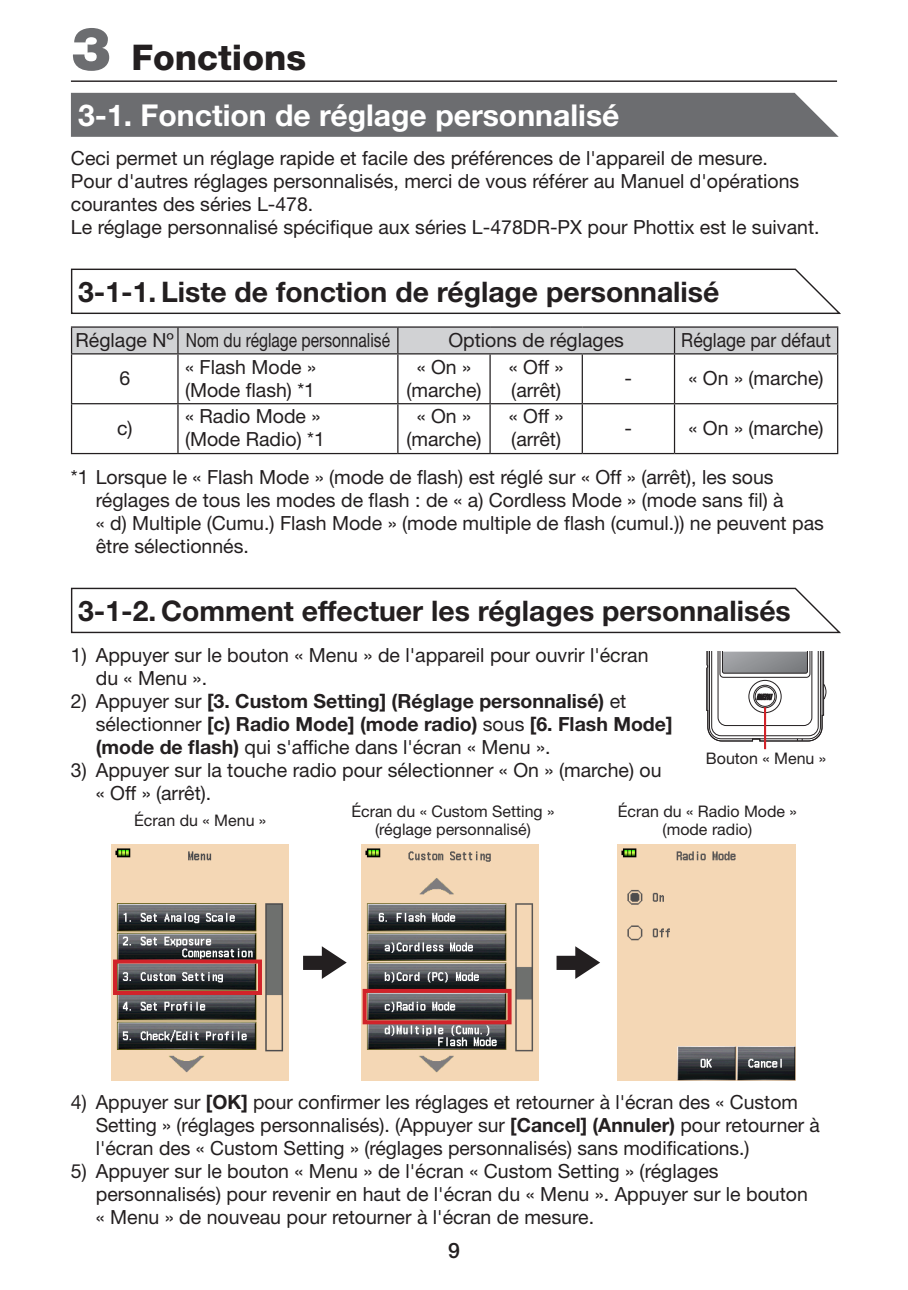
<style>
.page{position:relative;width:908px;height:1290px;background:#fff}
.page>*{position:absolute;margin:0;border:0;box-sizing:border-box;transform-origin:0 0}
.A_Head{font:800 35.5px "Helvetica Neue LT Std";color:#231f20}
.B_Head{font:700 30px "Helvetica Neue LT Std";color:#fff}
.B_Head2{font:700 28.25px "Helvetica Neue LT Std";color:#231f20}
.t1{font:500 21.25px "Helvetica Neue LT Std";color:#231f20}
._00_body{font:19.5px/23px "Helvetica Neue LT Std";color:#231f20}
._00_body-2{font:700 19.5px/23px "Helvetica Neue LT Std";color:#231f20}
._00_body-3{font:19.5px "Helvetica Neue LT Std";color:#231f20;scale:.8 1}
._00_body-4{font:19.5px "Helvetica Neue LT Std";color:#231f20;scale:.9 1}
._01_Caps_10Q{font:16px/17.8px "Helvetica Neue LT Std";color:#231f20;text-align:center}
.s1{font-weight:900;font-size:60.25px;color:#6c6d70}
.s2{font-weight:400}
.s3{font-weight:700}
</style>
<div class="page">
<hr style="left:71px;top:80px;width:765px;height:2px;background:#231f20">
<div style="left:71px;top:93px;width:767px;height:44px;background:#6c6d70"></div>
<svg style="left:70px;top:268px;width:771px;height:46px"></svg>
<hr style="left:71px;top:326px;width:107px;height:2px;background:#231f20">
<hr style="left:178px;top:326px;width:219px;height:2px;background:#231f20">
<hr style="left:397px;top:326px;width:93px;height:2px;background:#231f20">
<hr style="left:490px;top:326px;width:92px;height:2px;background:#231f20">
<hr style="left:582px;top:326px;width:92px;height:2px;background:#231f20">
<hr style="left:674px;top:326px;width:163px;height:2px;background:#231f20">
<div style="left:71px;top:327px;width:766px;height:26px;background:#d1d2d4"></div>
<hr style="left:71px;top:353px;width:107px;height:1px;background:#231f20">
<hr style="left:71px;top:354px;width:1px;height:49px;background:#231f20">
<hr style="left:178px;top:353px;width:219px;height:1px;background:#231f20">
<hr style="left:177px;top:354px;width:1px;height:49px;background:#231f20">
<hr style="left:397px;top:353px;width:93px;height:1px;background:#231f20">
<hr style="left:397px;top:354px;width:1px;height:49px;background:#231f20">
<hr style="left:490px;top:353px;width:92px;height:1px;background:#231f20">
<hr style="left:489px;top:354px;width:1px;height:49px;background:#231f20">
<hr style="left:582px;top:353px;width:92px;height:1px;background:#231f20">
<hr style="left:581px;top:354px;width:1px;height:49px;background:#231f20">
<hr style="left:674px;top:353px;width:163px;height:1px;background:#231f20">
<hr style="left:673px;top:354px;width:1px;height:49px;background:#231f20">
<hr style="left:836px;top:354px;width:1px;height:49px;background:#231f20">
<hr style="left:71px;top:403px;width:107px;height:1px;background:#231f20">
<hr style="left:71px;top:404px;width:1px;height:49px;background:#231f20">
<hr style="left:178px;top:403px;width:219px;height:1px;background:#231f20">
<hr style="left:177px;top:404px;width:1px;height:49px;background:#231f20">
<hr style="left:397px;top:403px;width:93px;height:1px;background:#231f20">
<hr style="left:397px;top:404px;width:1px;height:49px;background:#231f20">
<hr style="left:490px;top:403px;width:92px;height:1px;background:#231f20">
<hr style="left:489px;top:404px;width:1px;height:49px;background:#231f20">
<hr style="left:582px;top:403px;width:92px;height:1px;background:#231f20">
<hr style="left:581px;top:404px;width:1px;height:49px;background:#231f20">
<hr style="left:674px;top:403px;width:163px;height:1px;background:#231f20">
<hr style="left:673px;top:404px;width:1px;height:49px;background:#231f20">
<hr style="left:836px;top:404px;width:1px;height:49px;background:#231f20">
<hr style="left:71px;top:453px;width:107px;height:1px;background:#231f20">
<hr style="left:178px;top:453px;width:219px;height:1px;background:#231f20">
<hr style="left:397px;top:453px;width:93px;height:1px;background:#231f20">
<hr style="left:490px;top:453px;width:92px;height:1px;background:#231f20">
<hr style="left:582px;top:453px;width:92px;height:1px;background:#231f20">
<hr style="left:674px;top:453px;width:163px;height:1px;background:#231f20">
<svg style="left:70px;top:587px;width:771px;height:47px"></svg>
<img style="left:111px;top:844px;width:178px;height:237px">
<img style="left:361px;top:844px;width:177px;height:237px">
<img style="left:617px;top:844px;width:177px;height:237px">
<div style="left:362px;top:989px;width:149px;height:35px;border:4px solid #d1232a"></div>
<div style="left:113px;top:959px;width:149px;height:36px;border:4px solid #d1232a"></div>
<svg style="left:303px;top:946px;width:43px;height:33px"></svg>
<svg style="left:556px;top:946px;width:44px;height:33px"></svg>
<svg style="left:706px;top:652px;width:121px;height:89px"></svg>
<hr style="left:763px;top:707px;width:2px;height:42px;background:#d1232a">
<p class="A_Head" style="left:71px;top:37px;width:236px"><span class="s1">3</span> Fonctions</p>
<p class="B_Head" style="left:78px;top:97px;width:542px">3-1. Fonction de réglage personnalisé</p>
<p class="_00_body" style="left:71px;top:146px;width:698px">Ceci permet un réglage rapide et facile des préférences de l'appareil de mesure.</p>
<p class="_00_body" style="left:71px;top:169px;width:729px">Pour d'autres réglages personnalisés, merci de vous référer au Manuel d'opérations courantes des séries L-478.</p>
<p class="_00_body" style="left:71px;top:216px;width:749px">Le réglage personnalisé spécifique aux séries L-478DR-PX pour Phottix est le suivant.</p>
<p class="B_Head2" style="left:78px;top:274px;width:642px">3-1-1. Liste de fonction de réglage personnalisé</p>
<p class="_00_body" style="left:75px;top:328px;width:100px">Réglage Nº</p>
<p class="_00_body-3" style="left:186px;top:328px;width:257px">Nom du réglage personnalisé</p>
<p class="_00_body" style="left:448px;top:328px;width:177px">Options de réglages</p>
<p class="_00_body-4" style="left:681px;top:328px;width:168px">Réglage par défaut</p>
<p class="_00_body" style="left:119px;top:366px;width:12px">6</p>
<p class="_00_body" style="left:185px;top:355px;width:133px">« Flash Mode » (Mode flash) *1</p>
<p class="_00_body" style="left:406px;top:355px;width:77px;text-align:center">« On » (marche)</p>
<p class="_00_body" style="left:508px;top:355px;width:56px">« Off » (arrêt)</p>
<p class="_00_body" style="left:624px;top:366px;width:9px">-</p>
<p class="_00_body" style="left:688px;top:366px;width:137px">« On » (marche)</p>
<p class="_00_body" style="left:406px;top:405px;width:77px;text-align:center">« On » (marche)</p>
<p class="_00_body" style="left:508px;top:405px;width:56px">« Off » (arrêt)</p>
<p class="_00_body" style="left:185px;top:405px;width:137px">« Radio Mode »</p>
<p class="_00_body" style="left:185px;top:428px;width:141px">(Mode Radio) *1</p>
<p class="_00_body" style="left:624px;top:416px;width:9px">-</p>
<p class="_00_body" style="left:688px;top:416px;width:137px">« On » (marche)</p>
<p class="_00_body" style="left:96px;top:466px;width:729px;text-indent:-25px">*1 Lorsque le « Flash Mode » (mode de flash) est réglé sur « Off » (arrêt), les sous réglages de tous les modes de flash : de « a) Cordless Mode » (mode sans fil) à<br>« d) Multiple (Cumu.) Flash Mode » (mode multiple de flash (cumul.)) ne peuvent pas être sélectionnés.</p>
<p class="_00_body" style="left:117px;top:416px;width:17px">c)</p>
<p class="B_Head2" style="left:78px;top:593px;width:714px">3-1-2. Comment effectuer les réglages personnalisés</p>
<p class="_00_body" style="left:96px;top:643px;width:554px;text-indent:-25px">1) Appuyer sur le bouton « Menu » de l'appareil pour ouvrir l'écran du « Menu ».</p>
<p class="_00_body-2" style="left:96px;top:689px;width:578px;text-indent:-25px"><span class="s2">2) Appuyer sur</span> [3. Custom Setting] (Réglage personnalisé) <span class="s2">et sélectionner</span> [c) Radio Mode] (mode radio) <span class="s2">sous</span> [6. Flash Mode] (mode de flash) <span class="s2">qui s'affiche dans l'écran « Menu ».</span></p>
<p class="_00_body" style="left:96px;top:758px;width:567px;text-indent:-25px">3) Appuyer sur la touche radio pour sélectionner « On » (marche) ou « Off » (arrêt).</p>
<p class="_01_Caps_10Q" style="left:134px;top:811px;width:134px">Écran du « Menu »</p>
<p class="_01_Caps_10Q" style="left:351px;top:802px;width:204px">Écran du « Custom Setting » (réglage personnalisé)</p>
<p class="_01_Caps_10Q" style="left:617px;top:802px;width:180px">Écran du « Radio Mode » (mode radio)</p>
<p class="_01_Caps_10Q" style="left:705px;top:749px;width:122px">Bouton « Menu »</p>
<p class="_00_body" style="left:96px;top:1090px;width:725px;text-indent:-25px">4) Appuyer sur <span class="s3">[OK]</span> pour confirmer les réglages et retourner à l'écran des « Custom<br>Setting » (réglages personnalisés). (Appuyer sur <span class="s3">[Cancel] (Annuler)</span> pour retourner à l'écran des « Custom Setting » (réglages personnalisés) sans modifications.)</p>
<p class="_00_body" style="left:96px;top:1159px;width:713px;text-indent:-25px">5) Appuyer sur le bouton « Menu » de l'écran « Custom Setting » (réglages personnalisés) pour revenir en haut de l'écran du « Menu ». Appuyer sur le bouton « Menu » de nouveau pour retourner à l'écran de mesure.</p>
<p class="t1" style="left:448px;top:1238px;width:13px">9</p>
</div>
